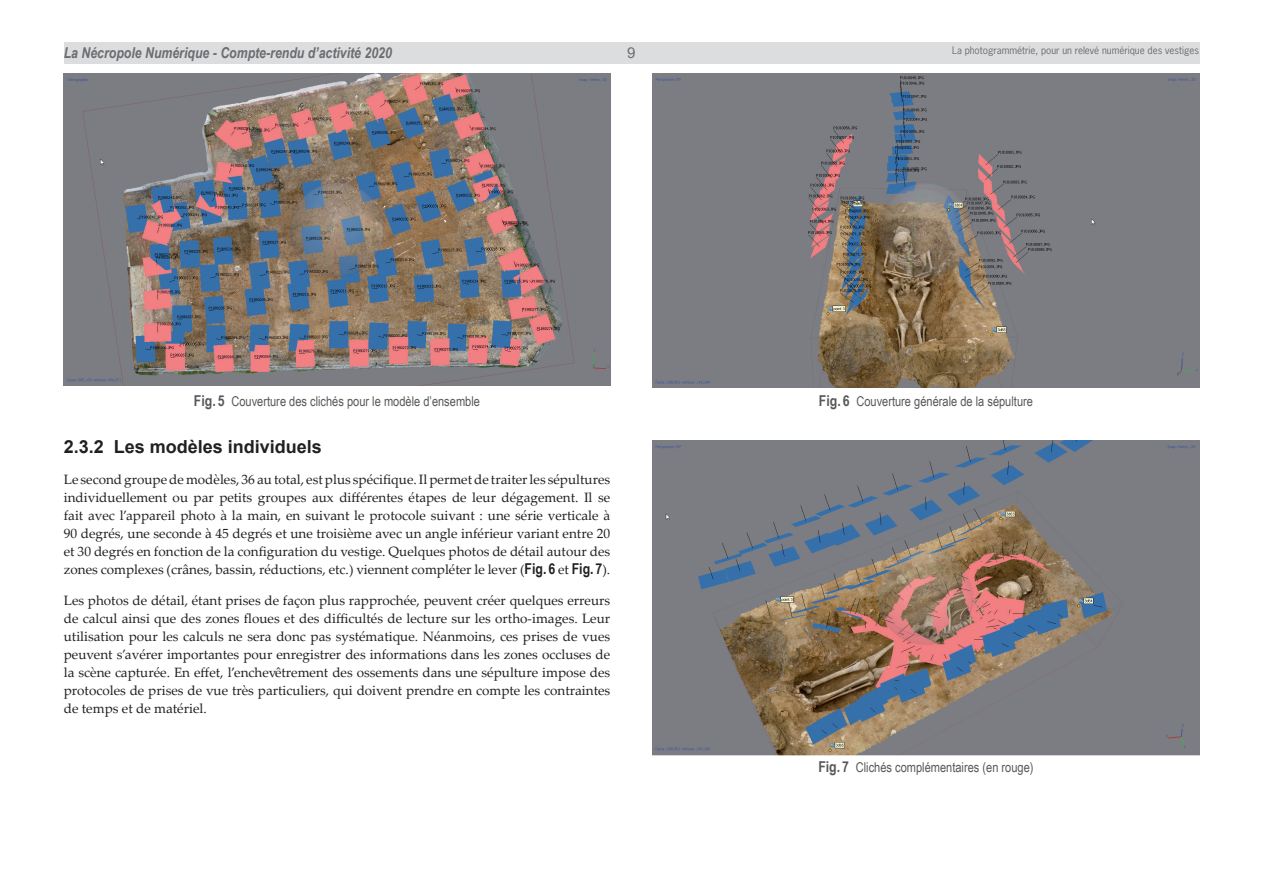
<style>
.page{position:relative;width:1263px;height:893px;background:#fff}
.page>*{position:absolute;margin:0;border:0;box-sizing:border-box;transform-origin:0 0}
.t1{font:700 18px "Arial";color:#231f20}
.t2{font:italic 700 15px "Arial Narrow";color:#6c6d70}
.t3{font:15px "Arial";color:#6c6d70}
.t4{font:13.5px/18px "Palatino Linotype";color:#231f20;text-align:justify}
.t5{font:13.5px "Arial Narrow";color:#57585a}
.t6{font:9.75px "News Gothic Std";color:#6c6d70}
.s1{font-weight:700;font-size:15px}
.s2{font-family:"Arial Narrow";font-weight:700;font-size:15px}
</style>
<div class="page">
<div style="left:64px;top:43px;width:1135px;height:21px;background:#dcdddf"></div>
<img style="left:64px;top:74px;width:546px;height:311px">
<img style="left:653px;top:74px;width:546px;height:314px">
<img style="left:653px;top:440px;width:546px;height:316px">
<p class="t2" style="left:64px;top:41px;width:330px">La Nécropole Numérique - Compte-rendu d’activité 2020</p>
<p class="t3" style="left:627px;top:42px;width:10px">9</p>
<p class="t6" style="left:952px;top:44px;width:249px">La photogrammétrie, pour un relevé numérique des vestiges</p>
<p class="t5" style="left:194px;top:391px;width:288px"><span class="s1">Fig. 5</span> Couverture des clichés pour le modèle d’ensemble</p>
<h1 class="t1" style="left:64px;top:434px;width:260px">2.3.2 Les modèles individuels</h1>
<p class="t4" style="left:64px;top:470px;width:548px">Le second groupe de modèles, 36 au total, est plus spécifique. Il permet de traiter les sépultures individuellement ou par petits groupes aux différentes étapes de leur dégagement. Il se fait avec l’appareil photo à la main, en suivant le protocole suivant : une série verticale à 90 degrés, une seconde à 45 degrés et une troisième avec un angle inférieur variant entre 20 et 30 degrés en fonction de la configuration du vestige. Quelques photos de détail autour des zones complexes (crânes, bassin, réductions, etc.) viennent compléter le lever (<span class="s2">Fig. 6</span> et <span class="s2">Fig. 7</span>).</p>
<p class="t4" style="left:64px;top:591px;width:548px">Les photos de détail, étant prises de façon plus rapprochée, peuvent créer quelques erreurs de calcul ainsi que des zones floues et des difficultés de lecture sur les ortho-images. Leur utilisation pour les calculs ne sera donc pas systématique. Néanmoins, ces prises de vues peuvent s’avérer importantes pour enregistrer des informations dans les zones occluses de la scène capturée. En effet, l’enchevêtrement des ossements dans une sépulture impose des protocoles de prises de vue très particuliers, qui doivent prendre en compte les contraintes de temps et de matériel.</p>
<p class="t5" style="left:819px;top:391px;width:216px"><span class="s1">Fig. 6</span> Couverture générale de la sépulture</p>
<p class="t5" style="left:818px;top:757px;width:217px"><span class="s1">Fig. 7</span> Clichés complémentaires (en rouge)</p>
</div>
